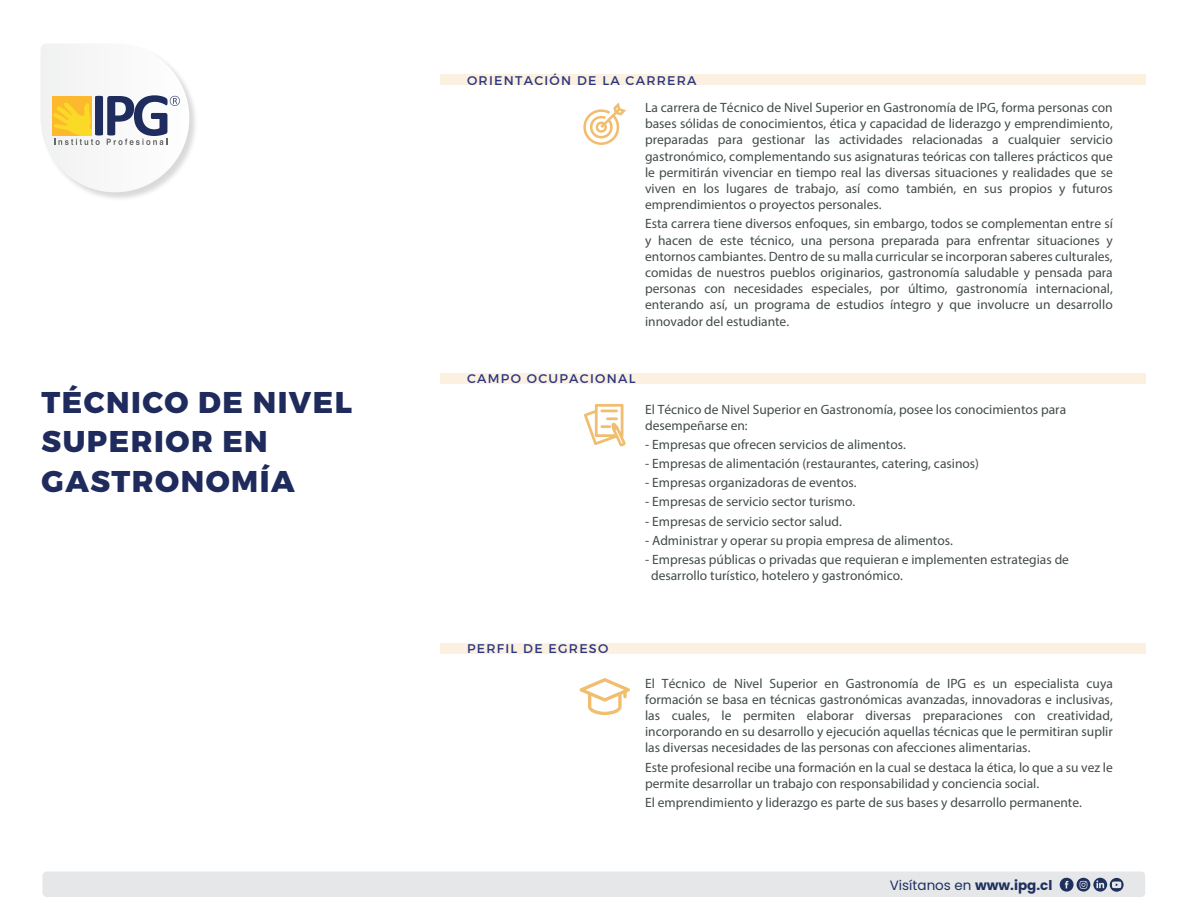
<style>
.page{position:relative;width:1188px;height:918px;background:#fff}
.page>*{position:absolute;margin:0;border:0;box-sizing:border-box;transform-origin:0 0}
.t1{font:800 30px/39.3px "Montserrat";letter-spacing:.05em;color:#1f2b5d}
.t2{font:13.5px/16.2px "Myriad Pro";color:#434b4c;text-align:justify}
.t3{font:13.5px "Poppins";color:#1f305e}
.t4{font:12.6px "Montserrat";letter-spacing:.1em;color:#293782}
.s1{font-weight:700}
</style>
<div class="page">
<div style="left:440px;top:373px;width:705px;height:10px;background:#fcf0e0"></div>
<div style="left:440px;top:643px;width:705px;height:10px;background:#fcf0e0"></div>
<div style="left:440px;top:75px;width:705px;height:10px;background:#fcf0e0"></div>
<div style="left:43px;top:872px;width:1102px;height:25px;background:#e6e7e9;border-radius:4px"></div>
<svg style="left:583px;top:102px;width:43px;height:43px"></svg>
<svg style="left:584px;top:404px;width:42px;height:42px"></svg>
<svg style="left:580px;top:678px;width:50px;height:37px"></svg>
<svg style="left:1060px;top:878px;width:64px;height:14px"></svg>
<svg style="left:40px;top:44px;width:149px;height:148px"></svg>
<h1 class="t1" style="left:42px;top:384px;width:312px">TÉCNICO DE NIVEL<br>SUPERIOR EN<br>GASTRONOMÍA</h1>
<p class="t4" style="left:467px;top:72px;width:231px">ORIENTACIÓN DE LA CARRERA</p>
<p class="t2" style="left:645px;top:99px;width:469px">La carrera de Técnico de Nivel Superior en Gastronomía de IPG, forma personas con bases sólidas de conocimientos, ética y capacidad de liderazgo y emprendimiento, preparadas para gestionar las actividades relacionadas a cualquier servicio gastronómico, complementando sus asignaturas teóricas con talleres prácticos que le permitirán vivenciar en tiempo real las diversas situaciones y realidades que se viven en los lugares de trabajo, así como también, en sus propios y futuros emprendimientos o proyectos personales.</p>
<p class="t2" style="left:645px;top:216px;width:469px">Esta carrera tiene diversos enfoques, sin embargo, todos se complementan entre sí y hacen de este técnico, una persona preparada para enfrentar situaciones y entornos cambiantes. Dentro de su malla curricular se incorporan saberes culturales, comidas de nuestros pueblos originarios, gastronomía saludable y pensada para personas con necesidades especiales, por último, gastronomía internacional, enterando así, un programa de estudios íntegro y que involucre un desarrollo innovador del estudiante.</p>
<p class="t4" style="left:467px;top:371px;width:170px">CAMPO OCUPACIONAL</p>
<p class="t2" style="left:645px;top:401px;width:423px">El Técnico de Nivel Superior en Gastronomía, posee los conocimientos para desempeñarse en:</p>
<p class="t2" style="left:645px;top:436px;width:262px">- Empresas que ofrecen servicios de alimentos.</p>
<p class="t2" style="left:645px;top:455px;width:336px">- Empresas de alimentación (restaurantes, catering, casinos)</p>
<p class="t2" style="left:645px;top:474px;width:213px">- Empresas organizadoras de eventos.</p>
<p class="t2" style="left:645px;top:494px;width:212px">- Empresas de servicio sector turismo.</p>
<p class="t2" style="left:645px;top:513px;width:198px">- Empresas de servicio sector salud.</p>
<p class="t2" style="left:645px;top:532px;width:309px">- Administrar y operar su propia empresa de alimentos.</p>
<p class="t2" style="left:651px;top:551px;width:419px;text-indent:-6px">- Empresas públicas o privadas que requieran e implementen estrategias de desarrollo turístico, hotelero y gastronómico.</p>
<p class="t4" style="left:467px;top:641px;width:143px">PERFIL DE EGRESO</p>
<p class="t2" style="left:645px;top:675px;width:469px">El Técnico de Nivel Superior en Gastronomía de IPG es un especialista cuya formación se basa en técnicas gastronómicas avanzadas, innovadoras e inclusivas, las cuales, le permiten elaborar diversas preparaciones con creatividad, incorporando en su desarrollo y ejecución aquellas técnicas que le permitiran suplir las diversas necesidades de las personas con afecciones alimentarias.</p>
<p class="t2" style="left:645px;top:759px;width:469px">Este profesional recibe una formación en la cual se destaca la ética, lo que a su vez le permite desarrollar un trabajo con responsabilidad y conciencia social.</p>
<p class="t2" style="left:645px;top:794px;width:438px">El emprendimiento y liderazgo es parte de sus bases y desarrollo permanente.</p>
<p class="t3" style="left:890px;top:877px;width:164px">Visítanos en <span class="s1">www.ipg.cl</span></p>
</div>
